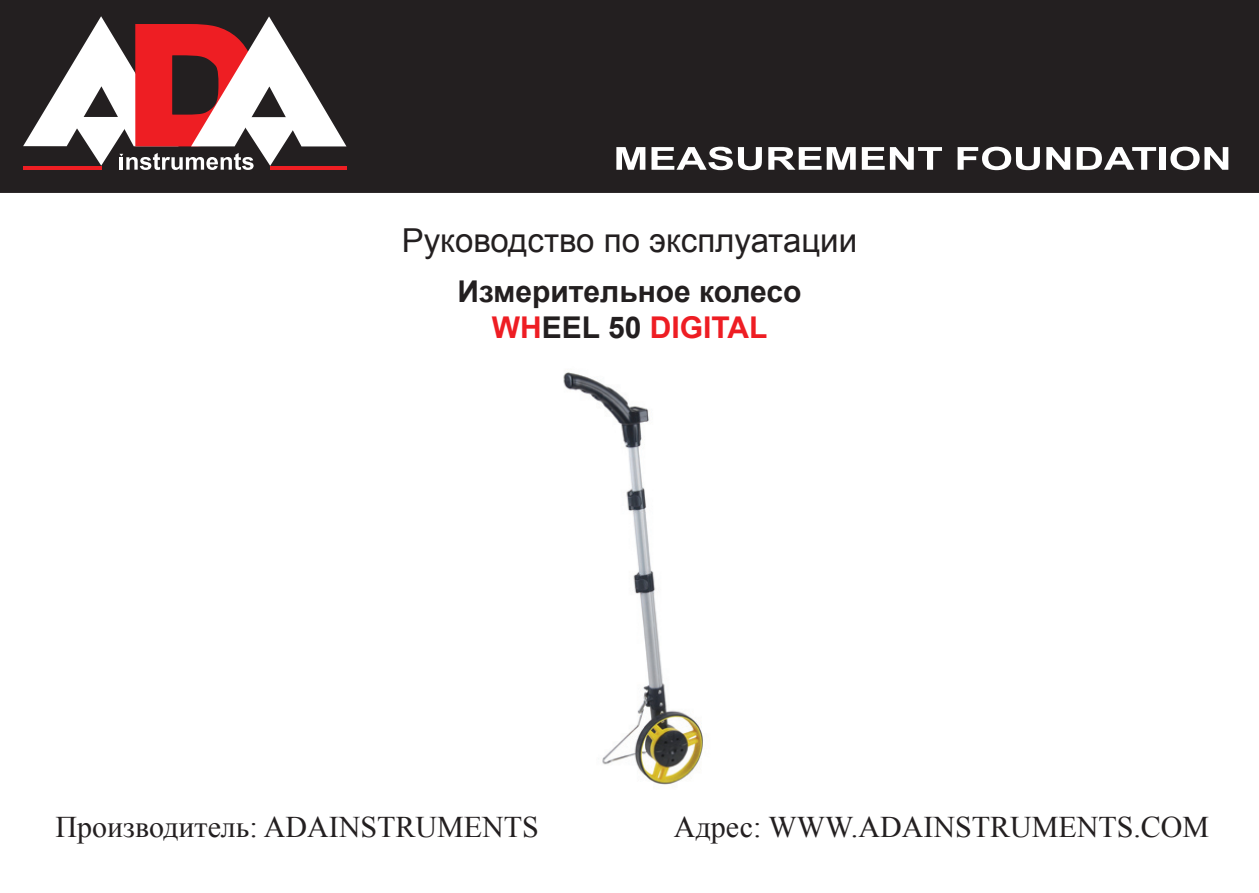
<style>
.page{position:relative;width:1259px;height:893px;background:#fff}
.page>*{position:absolute;margin:0;border:0;box-sizing:border-box;transform-origin:0 0}
.t1{font:33px "Arial";color:#231f20}
.t2{font:30px "Times New Roman";color:#231f20}
.t3{font:700 30px "Arial";color:#231f20}
.t4{font:700 30px "Arial";color:#ee1d23}
.s1{color:#231f20}
</style>
<div class="page">
<div style="left:0;top:0;width:1259px;height:193px;background:#231f20"></div>
<svg style="left:23px;top:16px;width:323px;height:154px"></svg>
<hr style="left:23px;top:166px;width:78px;height:3px;background:#ee1e23">
<hr style="left:270px;top:166px;width:76px;height:4px;background:#ee1e23">
<svg style="left:616px;top:147px;width:29px;height:23px"></svg>
<svg style="left:651px;top:147px;width:111px;height:23px"></svg>
<svg style="left:768px;top:147px;width:87px;height:23px"></svg>
<svg style="left:862px;top:147px;width:22px;height:23px"></svg>
<svg style="left:890px;top:147px;width:52px;height:23px"></svg>
<svg style="left:957px;top:147px;width:83px;height:23px"></svg>
<svg style="left:1046px;top:147px;width:24px;height:23px"></svg>
<svg style="left:1076px;top:147px;width:80px;height:23px"></svg>
<div style="left:1159px;top:147px;width:7px;height:23px;background:#fff"></div>
<svg style="left:1170px;top:147px;width:58px;height:23px"></svg>
<img style="left:563px;top:372px;width:140px;height:413px">
<p class="t1" style="left:402px;top:219px;width:457px">Руководство по эксплуатации</p>
<p class="t3" style="left:457px;top:272px;width:345px">Измерительное колесо</p>
<p class="t4" style="left:492px;top:308px;width:277px">WH<span class="s1">EEL 50</span> DIGITAL</p>
<p class="t2" style="left:56px;top:807px;width:485px">Производитель: ADAINSTRUMENTS</p>
<p class="t2" style="left:674px;top:807px;width:537px">Адрес: WWW.ADAINSTRUMENTS.COM</p>
</div>
